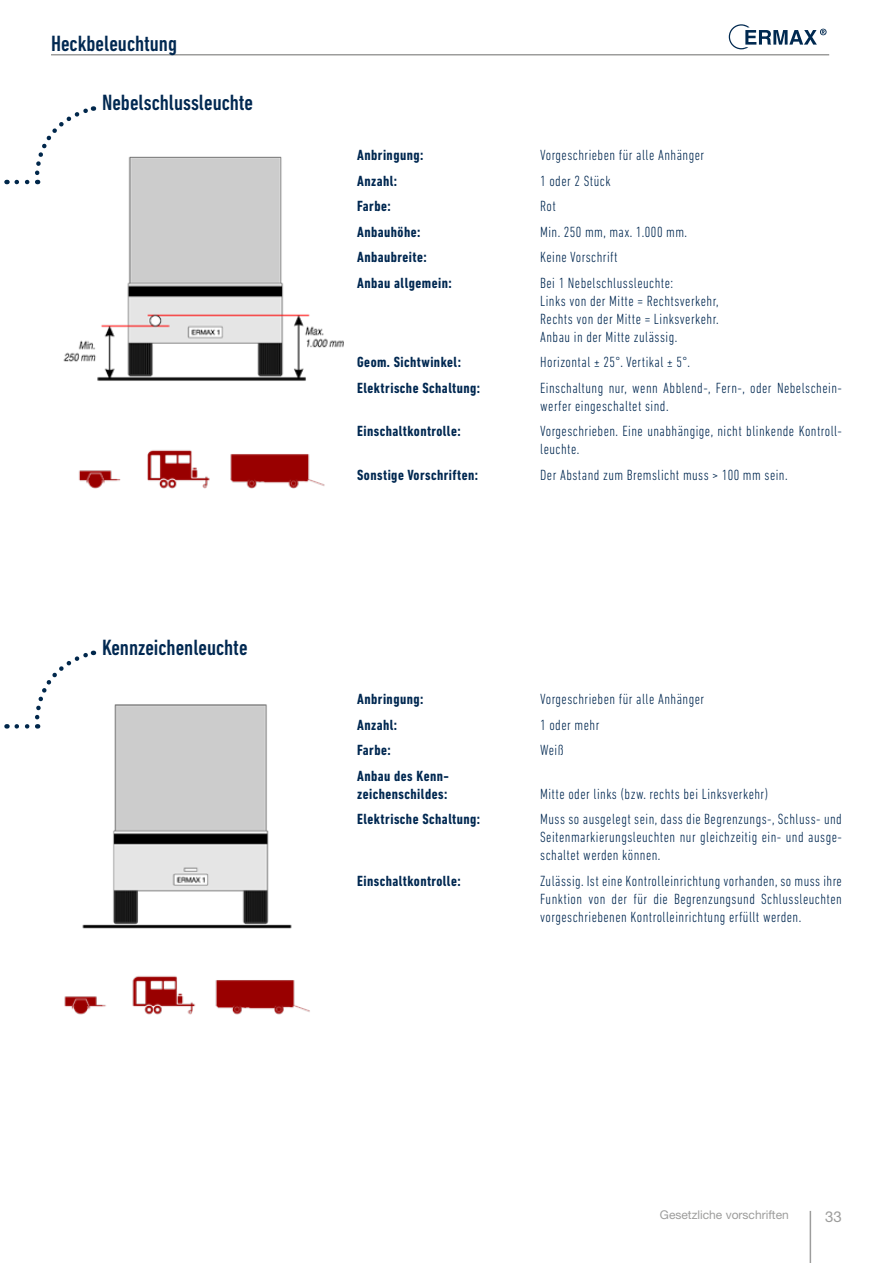
<style>
.page{position:relative;width:893px;height:1263px;background:#fff}
.page>*{position:absolute;margin:0;border:0;box-sizing:border-box;transform-origin:0 0}
.t1{font:500 condensed 22.5px "DIN Next LT Pro";color:#002851}
.t2{font:300 condensed 15px/18px "DIN Next LT Pro";letter-spacing:.03em;color:#002851}
.t3{font:700 condensed 15px/18px "DIN Next LT Pro";letter-spacing:.03em;color:#002851}
.t4{font:15px "Helvetica Neue LT Pro";color:#9d9d9c}
.t5{font:12px "Helvetica Neue LT Pro";color:#9d9d9c}
</style>
<div class="page">
<hr style="left:51px;top:54px;width:778px;height:2px;background:#9d9d9c">
<hr style="left:810px;top:1211px;width:1px;height:52px;background:#9d9d9c">
<svg style="left:729px;top:24px;width:97px;height:25px"></svg>
<img style="left:63px;top:156px;width:281px;height:333px">
<img style="left:64px;top:704px;width:246px;height:311px">
<svg style="left:17px;top:650px;width:77px;height:79px"></svg>
<svg style="left:17px;top:106px;width:77px;height:78px"></svg>
<h1 class="t1" style="left:51px;top:31px;width:127px">Heckbeleuchtung</h1>
<h1 class="t1" style="left:102px;top:90px;width:153px">Nebelschlussleuchte</h1>
<h1 class="t1" style="left:102px;top:634px;width:147px">Kennzeichenleuchte</h1>
<p class="t3" style="left:357px;top:146px;width:68px">Anbringung:</p>
<p class="t2" style="left:540px;top:146px;width:166px">Vorgeschrieben für alle Anhänger</p>
<p class="t3" style="left:357px;top:172px;width:42px">Anzahl:</p>
<p class="t2" style="left:540px;top:171px;width:72px">1 oder 2 Stück</p>
<p class="t3" style="left:357px;top:197px;width:35px">Farbe:</p>
<p class="t2" style="left:540px;top:197px;width:17px">Rot</p>
<p class="t3" style="left:357px;top:223px;width:65px">Anbauhöhe:</p>
<p class="t2" style="left:540px;top:222px;width:148px">Min. 250 mm, max. 1.000 mm.</p>
<p class="t3" style="left:357px;top:248px;width:71px">Anbaubreite:</p>
<p class="t2" style="left:540px;top:248px;width:79px">Keine Vorschrift</p>
<p class="t3" style="left:357px;top:274px;width:96px">Anbau allgemein:</p>
<p class="t2" style="left:540px;top:273px;width:180px">Bei 1 Nebelschlussleuchte:<br>Links von der Mitte = Rechtsverkehr,<br>Rechts von der Mitte = Linksverkehr.<br>Anbau in der Mitte zulässig.</p>
<p class="t3" style="left:357px;top:353px;width:105px">Geom. Sichtwinkel:</p>
<p class="t2" style="left:540px;top:353px;width:152px">Horizontal ± 25°. Vertikal ± 5°.</p>
<p class="t3" style="left:357px;top:379px;width:125px">Elektrische Schaltung:</p>
<p class="t2" style="left:540px;top:378px;width:303px">Einschaltung nur, wenn Abblend-, Fern-, oder Nebelschein&shy;werfer eingeschaltet sind.</p>
<p class="t3" style="left:357px;top:422px;width:105px">Einschaltkontrolle:</p>
<p class="t2" style="left:540px;top:422px;width:303px">Vorgeschrieben. Eine unabhängige, nicht blinkende Kontroll&shy;leuchte.</p>
<p class="t3" style="left:357px;top:466px;width:122px">Sonstige Vorschriften:</p>
<p class="t2" style="left:540px;top:465px;width:249px">Der Abstand zum Bremslicht muss &gt; 100 mm sein.</p>
<p class="t3" style="left:357px;top:690px;width:68px">Anbringung:</p>
<p class="t2" style="left:540px;top:690px;width:166px">Vorgeschrieben für alle Anhänger</p>
<p class="t3" style="left:357px;top:716px;width:42px">Anzahl:</p>
<p class="t2" style="left:540px;top:716px;width:61px">1 oder mehr</p>
<p class="t3" style="left:357px;top:741px;width:35px">Farbe:</p>
<p class="t2" style="left:540px;top:741px;width:25px">Weiß</p>
<p class="t3" style="left:357px;top:767px;width:93px">Anbau des Kenn&shy;zeichenschildes:</p>
<p class="t2" style="left:540px;top:785px;width:230px">Mitte oder links (bzw. rechts bei Linksverkehr)</p>
<p class="t3" style="left:357px;top:810px;width:125px">Elektrische Schaltung:</p>
<p class="t2" style="left:540px;top:810px;width:303px;text-align:justify">Muss so ausgelegt sein, dass die Begrenzungs-, Schluss- und Seitenmarkierungsleuchten nur gleichzeitig ein- und ausge&shy;schaltet werden können.</p>
<p class="t3" style="left:357px;top:872px;width:105px">Einschaltkontrolle:</p>
<p class="t2" style="left:540px;top:872px;width:303px;text-align:justify">Zulässig. Ist eine Kontrolleinrichtung vorhanden, so muss ihre Funktion von der für die Begrenzungsund Schlussleuchten vorgeschriebenen Kontrolleinrichtung erfüllt werden.</p>
<p class="t5" style="left:660px;top:1208px;width:130px">Gesetzliche vorschriften</p>
<p class="t4" style="left:825px;top:1207px;width:18px">33</p>
</div>
